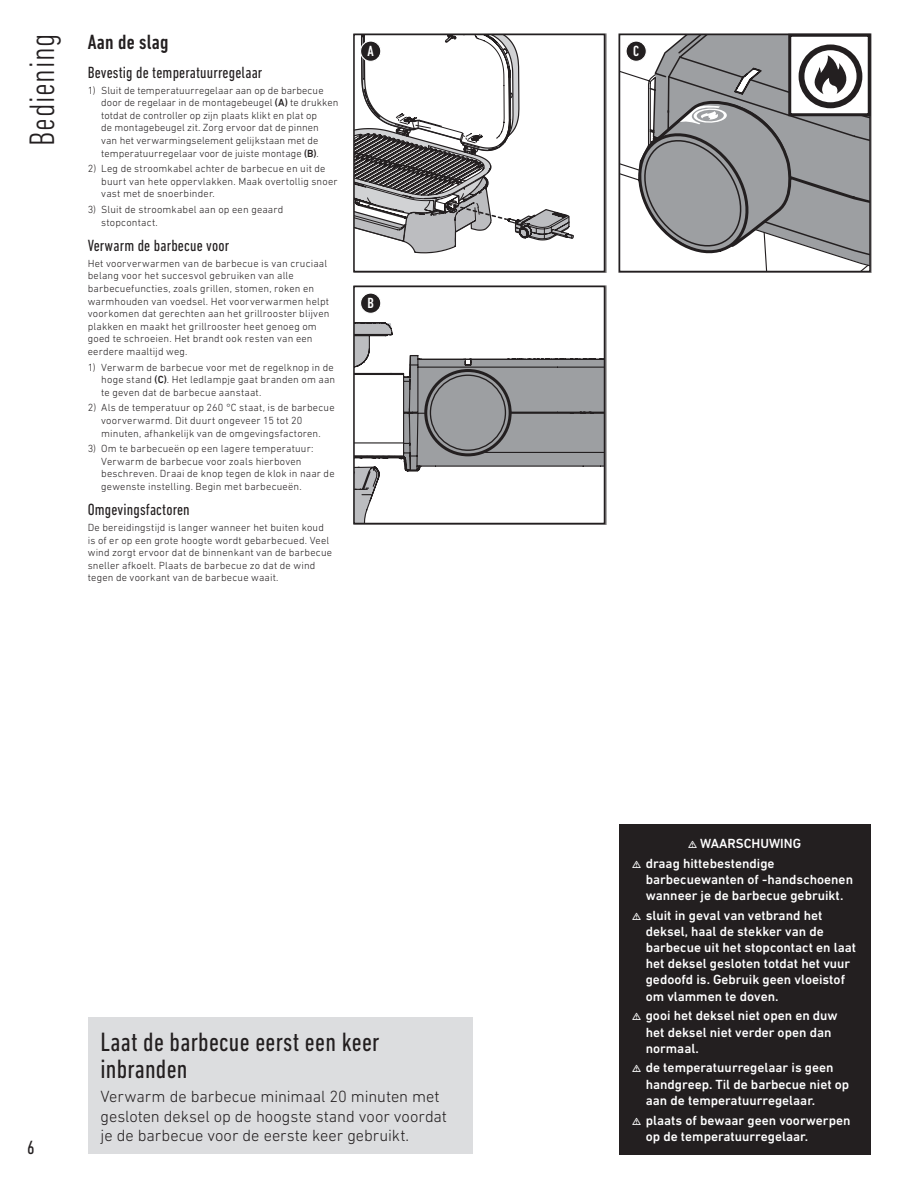
<style>
.page{position:relative;width:918px;height:1188px;background:#fff}
.page>*{position:absolute;margin:0;border:0;box-sizing:border-box;transform-origin:0 0}
.t1{font:300 condensed 36px "DIN Next LT Pro";letter-spacing:.015em;color:#231f20}
.t2{font:condensed 27px/27px "DIN Next LT Pro";letter-spacing:.01em;color:#231f20}
.t3{font:500 condensed 21px "DIN Next LT Pro";letter-spacing:.01em;color:#231f20}
.t4{font:condensed 19.5px "DIN Next LT Pro";color:#231f20}
.t5{font:300 16.5px/19.8px "DIN Next LT Pro";letter-spacing:-.005em;color:#231f20}
.t6{font:condensed 16.5px "DIN Next LT Pro";letter-spacing:.01em;color:#231f20}
.t7{font:500 condensed 15px "DIN Next LT Pro";color:#fff}
.t8{font:500 13.5px/16.2px "DIN Next LT Pro";color:#fff}
.t9{font:300 10.5px/12.6px "DIN Next LT Pro";letter-spacing:.015em;color:#231f20}
.s1{font-weight:500}
</style>
<div class="page">
<svg style="left:356px;top:297px;width:246px;height:224px"></svg>
<div style="left:424px;top:369px;width:88px;height:87px;border:3px solid #231f20;border-radius:50%"></div>
<div style="left:430px;top:375px;width:76px;height:76px;border:1px solid #231f20;border-radius:50%"></div>
<div style="left:353px;top:286px;width:252px;height:238px;border:2px solid #231f20"></div>
<svg style="left:356px;top:37px;width:218px;height:216px"></svg>
<div style="left:353px;top:34px;width:252px;height:238px;border:2px solid #231f20"></div>
<div style="left:361px;top:293px;width:20px;height:20px;background:#231f20;border-radius:50%"></div>
<div style="left:360px;top:292px;width:21px;height:22px;border:1px solid #fff;border-radius:50%"></div>
<div style="left:361px;top:41px;width:20px;height:20px;background:#231f20;border-radius:50%"></div>
<div style="left:360px;top:40px;width:21px;height:22px;border:1px solid #fff;border-radius:50%"></div>
<div style="left:88px;top:1018px;width:384px;height:136px;background:#dcdddf"></div>
<div style="left:619px;top:824px;width:252px;height:330px;background:#231f20"></div>
<svg style="left:673px;top:37px;width:115px;height:8px"></svg>
<svg style="left:626px;top:41px;width:20px;height:20px"></svg>
<div style="left:626px;top:40px;width:21px;height:22px;border:1px solid #fff;border-radius:50%"></div>
<svg style="left:620px;top:45px;width:250px;height:226px"></svg>
<div style="left:788px;top:34px;width:83px;height:82px;border:3px solid #231f20"></div>
<h1 class="t1" style="left:21px;top:146px;width:113px;rotate:-90deg">Bediening</h1>
<h3 class="t3" style="left:88px;top:31px;width:82px">Aan de slag</h3>
<h3 class="t6" style="left:88px;top:63px;width:176px">Bevestig de temperatuurregelaar</h3>
<p class="t9" style="left:101px;top:84px;width:239px;text-indent:-14px">1) Sluit de temperatuurregelaar aan op de barbecue door de regelaar in de montagebeugel <span class="s1">(A)</span> te drukken totdat de controller op zijn plaats klikt en plat op<br>de montagebeugel zit. Zorg ervoor dat de pinnen<br>van het verwarmingselement gelijkstaan met de temperatuurregelaar voor de juiste montage <span class="s1">(B)</span>.</p>
<p class="t9" style="left:101px;top:162px;width:238px;text-indent:-14px">2) Leg de stroomkabel achter de barbecue en uit de buurt van hete oppervlakken. Maak overtollig snoer vast met de snoerbinder.</p>
<p class="t9" style="left:101px;top:203px;width:184px;text-indent:-14px">3) Sluit de stroomkabel aan op een geaard stopcontact.</p>
<h3 class="t6" style="left:88px;top:236px;width:143px">Verwarm de barbecue voor</h3>
<p class="t9" style="left:88px;top:257px;width:243px">Het voorverwarmen van de barbecue is van cruciaal belang voor het succesvol gebruiken van alle barbecuefuncties, zoals grillen, stomen, roken en warmhouden van voedsel. Het voorverwarmen helpt voorkomen dat gerechten aan het grillrooster blijven plakken en maakt het grillrooster heet genoeg om goed te schroeien. Het brandt ook resten van een eerdere maaltijd weg.</p>
<p class="t9" style="left:101px;top:361px;width:236px;text-indent:-14px">1) Verwarm de barbecue voor met de regelknop in de hoge stand <span class="s1">(C)</span>. Het ledlampje gaat branden om aan te geven dat de barbecue aanstaat.</p>
<p class="t9" style="left:101px;top:401px;width:235px;text-indent:-14px">2) Als de temperatuur op 260 °C staat, is de barbecue voorverwarmd. Dit duurt ongeveer 15 tot 20 minuten, afhankelijk van de omgevingsfactoren.</p>
<p class="t9" style="left:101px;top:442px;width:235px;text-indent:-14px">3) Om te barbecueën op een lagere temperatuur:<br>Verwarm de barbecue voor zoals hierboven beschreven. Draai de knop tegen de klok in naar de gewenste instelling. Begin met barbecueën.</p>
<h3 class="t6" style="left:88px;top:501px;width:104px">Omgevingsfactoren</h3>
<p class="t9" style="left:88px;top:521px;width:246px">De bereidingstijd is langer wanneer het buiten koud is of er op een grote hoogte wordt gebarbecued. Veel wind zorgt ervoor dat de binnenkant van de barbecue sneller afkoelt. Plaats de barbecue zo dat de wind tegen de voorkant van de barbecue waait.</p>
<h3 class="t7" style="left:368px;top:43px;width:8px">A</h3>
<h3 class="t7" style="left:367px;top:295px;width:8px">B</h3>
<h3 class="t4" style="left:27px;top:1137px;width:9px">6</h3>
<h2 class="t2" style="left:101px;top:1028px;width:281px">Laat de barbecue eerst een keer inbranden</h2>
<h3 class="t5" style="left:101px;top:1086px;width:348px">Verwarm de barbecue minimaal 20 minuten met gesloten deksel op de hoogste stand voor voordat je de barbecue voor de eerste keer gebruikt.</h3>
<h3 class="t7" style="left:633px;top:43px;width:7px">C</h3>
<p class="t8" style="left:646px;top:833px;width:157px;line-height:19.6px;text-indent:54px">WAARSCHUWING draag hittebestendige</p>
<p class="t8" style="left:646px;top:871px;width:209px">barbecuewanten of -handschoenen wanneer je de barbecue gebruikt.</p>
<p class="t8" style="left:646px;top:907px;width:212px">sluit in geval van vetbrand het deksel, haal de stekker van de barbecue uit het stopcontact en laat het deksel gesloten totdat het vuur gedoofd is. Gebruik geen vloeistof om vlammen te doven.</p>
<p class="t8" style="left:646px;top:1008px;width:194px">gooi het deksel niet open en duw het deksel niet verder open dan normaal.</p>
<p class="t8" style="left:646px;top:1060px;width:205px">de temperatuurregelaar is geen handgreep. Til de barbecue niet op aan de temperatuurregelaar.</p>
<p class="t8" style="left:646px;top:1112px;width:206px">plaats of bewaar geen voorwerpen op de temperatuurregelaar.</p>
</div>
